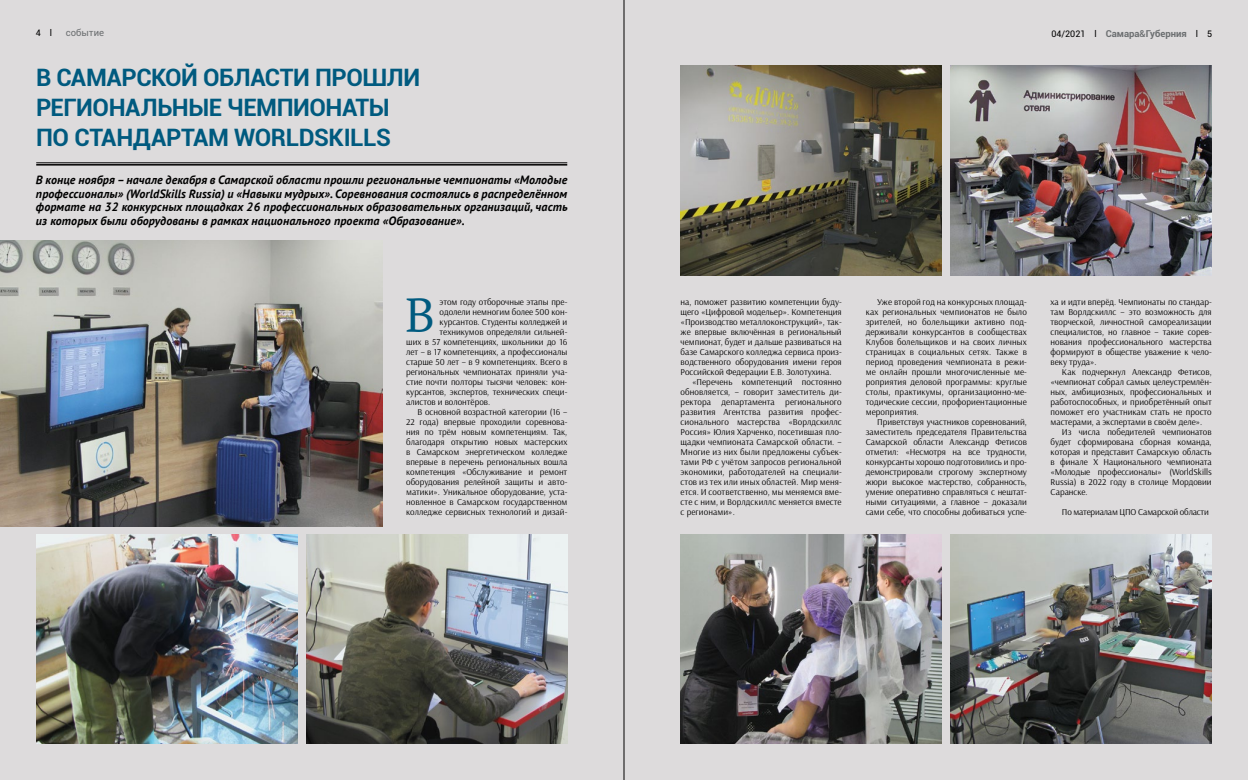
<style>
.page{position:relative;width:1248px;height:780px;background:#fff}
.page>*{position:absolute;margin:0;border:0;box-sizing:border-box;transform-origin:0 0}
.t1{font:48px "PT Serif";color:#005a7f}
.t2{font:700 24px/29.9px "Roboto";letter-spacing:-.02em;color:#005a7f}
.t3{font:italic 700 12px/13.7px "PT Sans";letter-spacing:.01em;color:#000;text-align:justify}
.t4{font:700 9.5px "Roboto";color:#6c6f71}
.t5{font:9.5px "Roboto";color:#6c6f71}
.t6{font:9px/10px "Arsenal";color:#000;text-align:justify}
.t7{font:9px "Arsenal";letter-spacing:-.02em;color:#000}
.t8{font:9px "Roboto";color:#000}
.s1{font-weight:400;font-size:9px;color:#000}
.s2{font-weight:500}
</style>
<div class="page">
<div style="left:0;top:0;width:1247px;height:780px;background:#dddbdc"></div>
<img style="left:0;top:240px;width:382px;height:286px">
<hr style="left:36px;top:162px;width:531px;height:1px;background:#000">
<hr style="left:36px;top:164px;width:531px;height:1px;background:#000">
<img style="left:680px;top:534px;width:261px;height:210px">
<img style="left:950px;top:534px;width:261px;height:210px">
<img style="left:36px;top:534px;width:261px;height:210px">
<img style="left:306px;top:534px;width:261px;height:210px">
<img style="left:680px;top:66px;width:261px;height:209px">
<img style="left:950px;top:66px;width:261px;height:209px">
<hr style="left:623px;top:0;width:1px;height:780px;background:#000">
<p class="t8" style="left:36px;top:27px;width:18px">4 l</p>
<p class="t5" style="left:66px;top:26px;width:40px">событие</p>
<h2 class="t2" style="left:36px;top:61px;width:386px">В САМАРСКОЙ ОБЛАСТИ ПРОШЛИ<br>РЕГИОНАЛЬНЫЕ ЧЕМПИОНАТЫ<br>ПО СТАНДАРТАМ WORLDSKILLS</h2>
<p class="t3" style="left:36px;top:173px;width:533px">В конце ноября – начале декабря в Самарской области прошли региональные чемпионаты «Молодые профессионалы» (WorldSkills Russia) и «Навыки мудрых». Соревнования состоялись в распределённом формате на 32 конкурсных площадках 26 профессиональных образовательных организаций, часть из которых были оборудованы в рамках национального проекта «Образование».</p>
<p class="t4" style="left:1051px;top:27px;width:162px"><span class="s1">04/2021 l</span> Самара<span class="s2">&amp;</span>Губерния <span class="s1">l 5</span></p>
<h1 class="t1" style="left:405px;top:284px;width:31px">В</h1>
<p class="t6" style="left:680px;top:297px;width:162px">на, поможет развитию компетенции буду&shy;щего «Цифровой модельер». Компетенция «Производство металлоконструкций», так&shy;же впервые включённая в региональный чемпионат, будет и дальше развиваться на базе Самарского колледжа сервиса произ&shy;водственного оборудования имени героя Российской Федерации Е.В. Золотухина.</p>
<p class="t6" style="left:680px;top:377px;width:162px;text-indent:11px">«Перечень компетенций постоянно обновляется, – говорит заместитель ди&shy;ректора департамента регионального развития Агентства развития профес&shy;сионального мастерства «Ворлдскиллс Россия» Юлия Харченко, посетившая пло&shy;щадки чемпионата Самарской области. – Многие из них были предложены субъек&shy;тами РФ с учётом запросов региональной экономики, работодателей на специали&shy;стов из тех или иных областей. Мир меня&shy;ется. И соответственно, мы меняемся вме&shy;сте с ним, и Ворлдскиллс меняется вместе с регионами».</p>
<p class="t6" style="left:439px;top:297px;width:129px">этом году отборочные этапы пре-</p>
<p class="t6" style="left:439px;top:307px;width:129px">одолели немногим более 500 кон-</p>
<p class="t6" style="left:439px;top:317px;width:129px">курсантов. Студенты колледжей и</p>
<p class="t6" style="left:439px;top:327px;width:129px">техникумов определяли сильней-</p>
<p class="t6" style="left:406px;top:337px;width:163px">ших в 57 компетенциях, школьники до 16</p>
<p class="t6" style="left:406px;top:347px;width:163px">лет – в 17 компетенциях, а профессионалы</p>
<p class="t6" style="left:406px;top:357px;width:163px">старше 50 лет – в 9 компетенциях. Всего в</p>
<p class="t6" style="left:406px;top:367px;width:163px">региональных чемпионатах приняли уча-</p>
<p class="t6" style="left:406px;top:377px;width:163px">стие почти полторы тысячи человек: кон-</p>
<p class="t6" style="left:406px;top:387px;width:163px">курсантов, экспертов, технических специ-</p>
<p class="t6" style="left:406px;top:397px;width:86px">алистов и волонтёров.</p>
<p class="t6" style="left:417px;top:407px;width:151px">В основной возрастной категории (16 –</p>
<p class="t6" style="left:406px;top:417px;width:163px">22 года) впервые проходили соревнова-</p>
<p class="t6" style="left:406px;top:427px;width:163px">ния по трём новым компетенциям. Так,</p>
<p class="t6" style="left:406px;top:437px;width:163px">благодаря открытию новых мастерских</p>
<p class="t6" style="left:406px;top:447px;width:163px">в Самарском энергетическом колледже</p>
<p class="t6" style="left:406px;top:457px;width:163px">впервые в перечень региональных вошла</p>
<p class="t6" style="left:406px;top:467px;width:163px">компетенция «Обслуживание и ремонт</p>
<p class="t6" style="left:406px;top:477px;width:163px">оборудования релейной защиты и авто-</p>
<p class="t6" style="left:406px;top:487px;width:163px">матики». Уникальное оборудование, уста-</p>
<p class="t6" style="left:406px;top:497px;width:163px">новленное в Самарском государственном</p>
<p class="t6" style="left:406px;top:506px;width:163px">колледже сервисных технологий и дизай-</p>
<p class="t6" style="left:865px;top:297px;width:162px;text-indent:11px">Уже второй год на конкурсных площад&shy;ках региональных чемпионатов не было зрителей, но болельщики активно под&shy;держивали конкурсантов в сообществах Клубов болельщиков и на своих личных страницах в социальных сетях. Также в период проведения чемпионата в режи&shy;ме онлайн прошли многочисленные ме&shy;роприятия деловой программы: круглые столы, практикумы, организационно-ме&shy;тодические сессии, профориентационные мероприятия.</p>
<p class="t6" style="left:865px;top:417px;width:162px;text-indent:11px">Приветствуя участников соревнований, заместитель председателя Правительства Самарской области Александр Фетисов отметил: «Несмотря на все трудности, конкурсанты хорошо подготовились и про&shy;демонстрировали строгому экспертному жюри высокое мастерство, собранность, умение оперативно справляться с нештат&shy;ными ситуациями, а главное – доказали сами себе, что способны добиваться успе-</p>
<p class="t6" style="left:1050px;top:297px;width:162px">ха и идти вперёд. Чемпионаты по стандар&shy;там Ворлдскиллс – это возможность для творческой, личностной самореализации специалистов, но главное – такие сорев&shy;нования профессионального мастерства формируют в обществе уважение к чело&shy;веку труда».</p>
<p class="t6" style="left:1050px;top:367px;width:162px;text-indent:11px">Как подчеркнул Александр Фетисов, «чемпионат собрал самых целеустремлён&shy;ных, амбициозных, профессиональных и работоспособных, и приобретённый опыт поможет его участникам стать не просто мастерами, а экспертами в своём деле».</p>
<p class="t6" style="left:1050px;top:427px;width:162px;text-indent:11px">Из числа победителей чемпионатов будет сформирована сборная команда, которая и представит Самарскую область в финале X Национального чемпионата «Молодые профессионалы» (WorldSkills Russia) в 2022 году в столице Мордовии Саранске.</p>
<p class="t7" style="left:1061px;top:506px;width:148px">По материалам ЦПО Самарской области</p>
</div>
